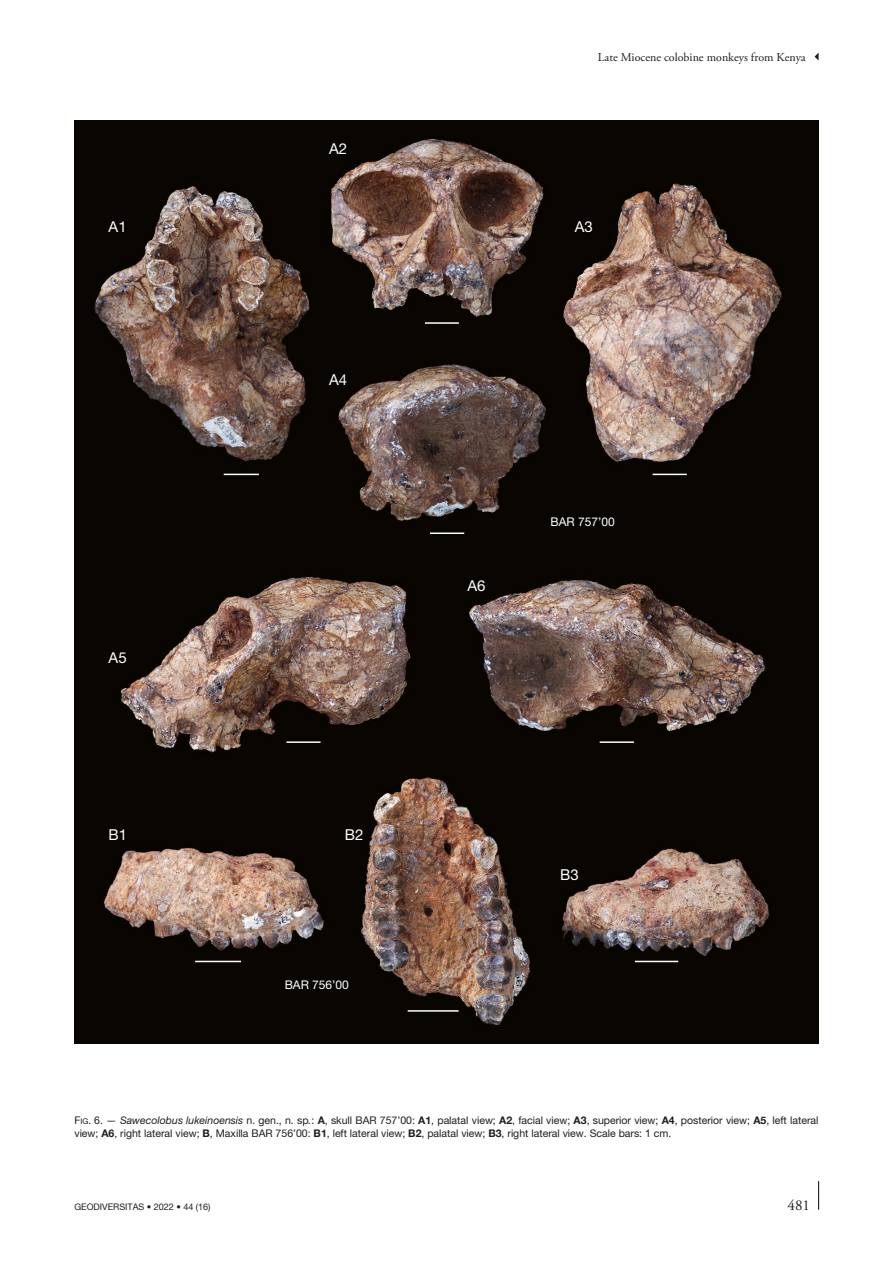
<style>
.page{position:relative;width:893px;height:1263px;background:#fff}
.page>*{position:absolute;margin:0;border:0;box-sizing:border-box;transform-origin:0 0}
.t1{font:15px "Helvetica Neue";color:#fff}
.t2{font:15px "Adobe Garamond Pro";color:#1d1d1b}
.t3{font:12px "Adobe Garamond Pro";color:#1d1d1b}
.t4{font:12px "Helvetica Neue";color:#fff}
.t5{font:10.5px/12.8px "Helvetica Neue";color:#1d1d1b}
.t6{font:9px "Helvetica Neue";color:#1d1d1b}
.s1{font-style:inherit}
.s2{font-size:7.8px}
.s3{font-style:italic}
.s4{font-weight:700}
</style>
<div class="page">
<svg style="left:818px;top:1181px;width:1px;height:29px"></svg>
<svg style="left:815px;top:53px;width:4px;height:8px"></svg>
<img style="left:74px;top:121px;width:745px;height:922px">
<hr style="left:425px;top:322px;width:34px;height:2px;background:#fff">
<hr style="left:224px;top:474px;width:35px;height:1px;background:#fff">
<hr style="left:653px;top:474px;width:34px;height:1px;background:#fff">
<hr style="left:430px;top:532px;width:34px;height:2px;background:#fff">
<hr style="left:286px;top:741px;width:35px;height:2px;background:#fff">
<hr style="left:600px;top:741px;width:34px;height:2px;background:#fff">
<hr style="left:635px;top:961px;width:43px;height:1px;background:#fff">
<hr style="left:408px;top:1010px;width:51px;height:2px;background:#fff">
<hr style="left:195px;top:961px;width:46px;height:1px;background:#fff">
<p class="t1" style="left:109px;top:218px;width:20px">A1</p>
<p class="t1" style="left:109px;top:649px;width:20px">A5</p>
<p class="t1" style="left:109px;top:825px;width:20px">B1</p>
<p class="t1" style="left:329px;top:140px;width:20px">A2</p>
<p class="t1" style="left:329px;top:371px;width:20px">A4</p>
<p class="t1" style="left:345px;top:825px;width:20px">B2</p>
<p class="t4" style="left:285px;top:978px;width:66px">BAR 756’00</p>
<p class="t3" style="left:598px;top:50px;width:209px">Late Miocene colobine monkeys from Kenya</p>
<p class="t1" style="left:575px;top:218px;width:20px">A3</p>
<p class="t1" style="left:468px;top:576px;width:20px">A6</p>
<p class="t4" style="left:550px;top:514px;width:66px">BAR 757’00</p>
<p class="t1" style="left:560px;top:865px;width:20px">B3</p>
<p class="t5" style="left:74px;top:1114px;width:746px"><span class="s1">F</span><span class="s2">ig</span><span class="s1">. 6</span>. — <span class="s3">Sawecolobus lukeinoensis</span> n. gen., n. sp<span class="s3">.</span>: <span class="s4">A</span>, skull BAR 757’00: <span class="s4">A1</span>, palatal view; <span class="s4">A2</span>, facial view; <span class="s4">A3</span>, superior view; <span class="s4">A4</span>, posterior view; <span class="s4">A5</span>, left lateral view; <span class="s4">A6</span>, right lateral view; <span class="s4">B</span>, Maxilla BAR 756’00: <span class="s4">B1</span>, left lateral view; <span class="s4">B2</span>, palatal view; <span class="s4">B3</span>, right lateral view. Scale bars: 1 cm.</p>
<p class="t6" style="left:74px;top:1201px;width:138px">GEODIVERSITAS • 2022 • 44 (16)</p>
<h1 class="t2" style="left:788px;top:1196px;width:24px">481</h1>
</div>
